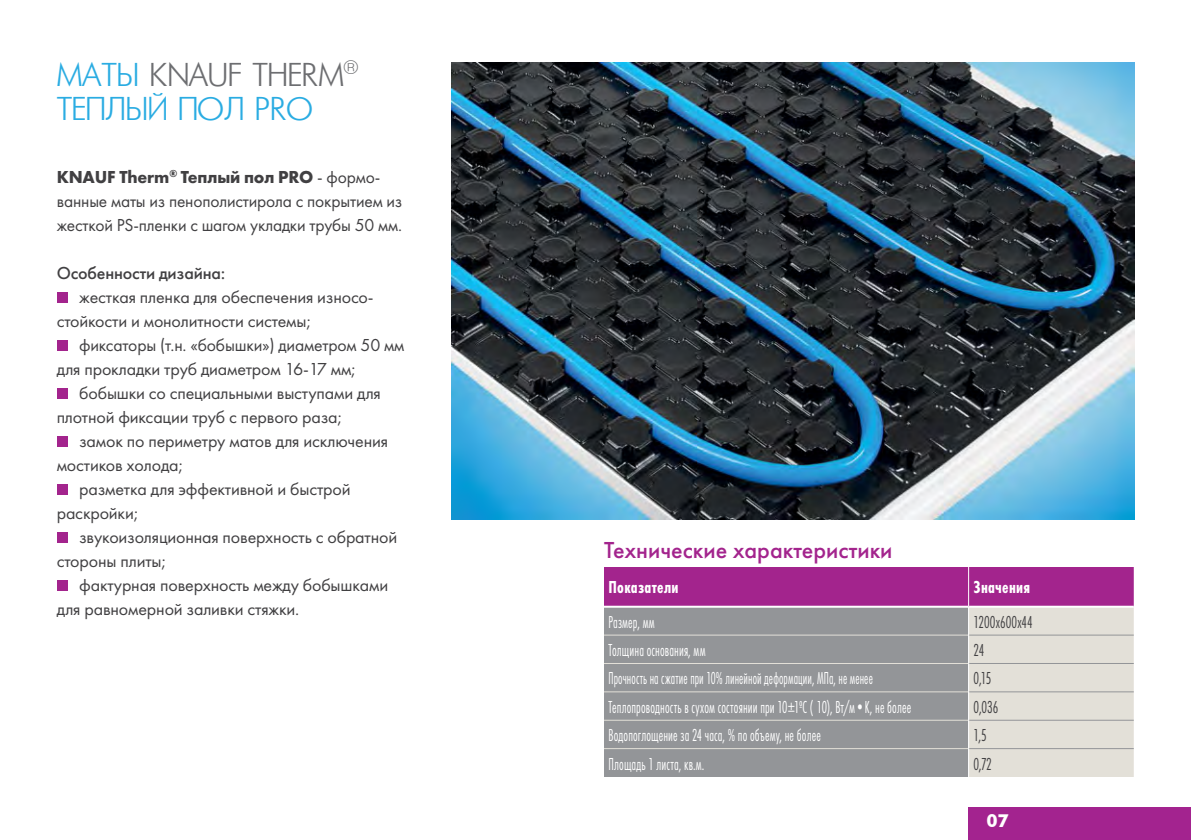
<style>
.page{position:relative;width:1191px;height:840px;background:#fff}
.page>*{position:absolute;margin:0;border:0;box-sizing:border-box;transform-origin:0 0}
.t1{font:300 36px/34px "Futura";letter-spacing:-.01em;color:#2aace2}
.t2{font:500 24px "Futura New";color:#a3248d}
.t3{font:18px/24px "Futura New";letter-spacing:-.01em;color:#414042}
.t4{font:18px "Futura New Cond";letter-spacing:.01em;color:#fff;scale:.8 1}
.t5{font:18px "Futura New Cond";letter-spacing:.01em;color:#fff;scale:.75 1}
.t6{font:18px "Futura New Cond";color:#414042;scale:.85 1}
.t7{font:500 18px "Futura New";letter-spacing:-.01em;color:#414042}
.t8{font:700 18px "Futura New Cond";letter-spacing:.02em;color:#fff;scale:.96 1}
.t9{font:18px "Futura New Cond";color:#414042;scale:.86 1}
.t10{font:700 18px "Futura BT";color:#fff}
.s1{color:#6d6e71}
.s2{font-weight:700}
</style>
<div class="page">
<img style="left:452px;top:62px;width:682px;height:457px">
<div style="left:57px;top:292px;width:10px;height:10px;background:#a3248d"></div>
<div style="left:57px;top:340px;width:10px;height:10px;background:#a3248d"></div>
<div style="left:57px;top:388px;width:10px;height:10px;background:#a3248d"></div>
<div style="left:57px;top:436px;width:10px;height:10px;background:#a3248d"></div>
<div style="left:57px;top:484px;width:10px;height:10px;background:#a3248d"></div>
<div style="left:57px;top:532px;width:10px;height:10px;background:#a3248d"></div>
<div style="left:57px;top:580px;width:10px;height:10px;background:#a3248d"></div>
<svg style="left:604px;top:567px;width:529px;height:209px;background:#ab94a7"></svg>
<div style="left:969px;top:806px;width:222px;height:33px;background:#a3238f"></div>
<h1 class="t1" style="left:57px;top:59px;width:303px">МАТЫ <span class="s1">KNAUF THERM</span><sup>®<br></sup>ТЕПЛЫЙ ПОЛ PRO</h1>
<p class="t3" style="left:57px;top:164px;width:347px"><span class="s2">KNAUF Therm</span><sup>®</sup> <span class="s2">Теплый пол PRO</span> - формо&shy;ванные маты из пенополистирола с покрытием из жесткой PS-пленки с шагом укладки трубы 50 мм.</p>
<p class="t7" style="left:57px;top:262px;width:170px">Особенности дизайна:</p>
<p class="t3" style="left:57px;top:284px;width:318px;text-indent:23px">жесткая пленка для обеспечения износо&shy;стойкости и монолитности системы;</p>
<p class="t3" style="left:57px;top:332px;width:349px;text-indent:22px">фиксаторы (т.н. «бобышки») диаметром 50 мм для прокладки труб диаметром 16-17 мм;</p>
<p class="t3" style="left:57px;top:380px;width:326px;text-indent:23px">бобышки со специальными выступами для плотной фиксации труб с первого раза;</p>
<p class="t3" style="left:79px;top:428px;width:310px">замок по периметру матов для исключения</p>
<p class="t3" style="left:57px;top:452px;width:128px">мостиков холода;</p>
<p class="t3" style="left:79px;top:476px;width:273px">разметка для эффективной и быстрой</p>
<p class="t3" style="left:57px;top:500px;width:83px">раскройки;</p>
<p class="t3" style="left:79px;top:524px;width:319px">звукоизоляционная поверхность с обратной</p>
<p class="t3" style="left:57px;top:548px;width:111px">стороны плиты;</p>
<p class="t3" style="left:79px;top:572px;width:310px">фактурная поверхность между бобышками</p>
<p class="t3" style="left:57px;top:596px;width:244px">для равномерной заливки стяжки.</p>
<h2 class="t2" style="left:604px;top:535px;width:290px">Технические характеристики</h2>
<p class="t8" style="left:608px;top:576px;width:74px">Показатели</p>
<p class="t8" style="left:973px;top:576px;width:60px">Значения</p>
<p class="t4" style="left:608px;top:611px;width:59px">Размер, мм</p>
<p class="t6" style="left:973px;top:611px;width:71px">1200х600х44</p>
<p class="t4" style="left:608px;top:639px;width:123px">Толщина основания, мм</p>
<p class="t6" style="left:973px;top:639px;width:14px">24</p>
<p class="t5" style="left:608px;top:667px;width:354px">Прочность на сжатие при 10% линейной деформации, МПа, не менее</p>
<p class="t6" style="left:973px;top:667px;width:22px">0,15</p>
<p class="t4" style="left:608px;top:695px;width:380px">Теплопроводность в сухом состоянии при 10±1ºС (λ10), Вт/м•К, не более</p>
<p class="t6" style="left:973px;top:695px;width:31px">0,036</p>
<p class="t4" style="left:608px;top:724px;width:267px">Водопоглощение за 24 часа, % по объему, не более</p>
<p class="t6" style="left:973px;top:724px;width:17px">1,5</p>
<p class="t4" style="left:608px;top:752px;width:121px">Площадь 1 листа, кв.м.</p>
<p class="t9" style="left:973px;top:752px;width:23px">0,72</p>
<p class="t10" style="left:986px;top:809px;width:24px">07</p>
</div>
